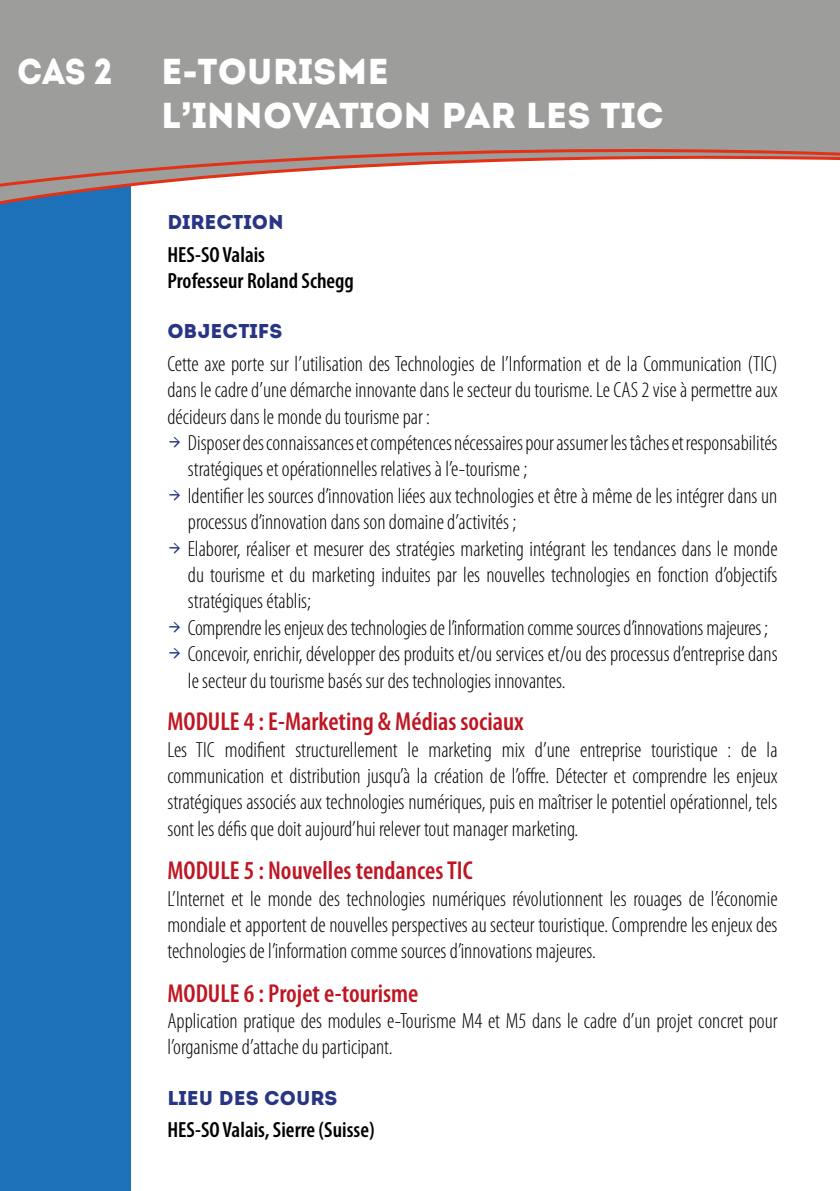
<style>
.page{position:relative;width:840px;height:1191px;background:#fff}
.page>*{position:absolute;margin:0;border:0;box-sizing:border-box;transform-origin:0 0}
.t1{font:36px/43.2px "Intro";color:#fff}
.t2{font:36px "Intro";color:#fff;scale:.9 1}
.t3{font:600 condensed 26px "Myriad Pro";color:#be1622}
.t4{font:300 condensed 22px/26.4px "Myriad Pro";color:#000;text-align:justify}
.t5{font:600 condensed 22px/26.4px "Myriad Pro";color:#000}
.t6{font:20px "Intro";color:#283583}
.s1{font-family:"Helvetica Neue";font-weight:900}
.s2{font-family:"Samba";font-weight:400;font-stretch:normal;font-size:30px;color:#283583}
</style>
<div class="page">
<div style="left:0;top:0;width:130px;height:1191px;background:#1d71b8"></div>
<svg style="left:0;top:0;width:839px;height:217px;background:#a6a7a8"></svg>
<svg style="left:0;top:127px;width:839px;height:69px"></svg>
<h1 class="t2" style="left:17px;top:50px;width:107px">CAS 2</h1>
<h1 class="t1" style="left:161px;top:50px;width:504px">e<span class="s1">-</span>TOURISME<br>L<span class="s1">’</span>INNOVATION PAR LES TIC</h1>
<p class="t6" style="left:167px;top:210px;width:118px">DIRECTION</p>
<p class="t5" style="left:167px;top:241px;width:188px">HES-SO Valais<br>Professeur Roland Schegg</p>
<p class="t6" style="left:167px;top:319px;width:116px">OBJECTIFS</p>
<p class="t4" style="left:167px;top:350px;width:611px">Cette axe porte sur l’utilisation des Technologies de l’Information et de la Communication (TIC)</p>
<p class="t4" style="left:167px;top:376px;width:611px">dans le cadre d’une démarche innovante dans le secteur du tourisme. Le CAS 2 vise à permettre aux</p>
<p class="t4" style="left:167px;top:403px;width:264px">décideurs dans le monde du tourisme par :</p>
<p class="t4" style="left:167px;top:429px;width:611px"><span class="s2">&gt;</span> Disposer des connaissances et compétences nécessaires pour assumer les tâches et responsabilités</p>
<p class="t4" style="left:188px;top:456px;width:340px">stratégiques et opérationnelles relatives à l’e-tourisme ;</p>
<p class="t4" style="left:167px;top:482px;width:611px"><span class="s2">&gt;</span> Identifier les sources d’innovation liées aux technologies et être à même de les intégrer dans un</p>
<p class="t4" style="left:188px;top:508px;width:329px">processus d’innovation dans son domaine d’activités ;</p>
<p class="t4" style="left:167px;top:535px;width:611px"><span class="s2">&gt;</span> Elaborer, réaliser et mesurer des stratégies marketing intégrant les tendances dans le monde</p>
<p class="t4" style="left:188px;top:561px;width:590px">du tourisme et du marketing induites par les nouvelles technologies en fonction d’objectifs</p>
<p class="t4" style="left:188px;top:588px;width:124px">stratégiques établis;</p>
<p class="t4" style="left:167px;top:614px;width:601px"><span class="s2">&gt;</span> Comprendre les enjeux des technologies de l’information comme sources d’innovations majeures ;</p>
<p class="t4" style="left:167px;top:640px;width:611px"><span class="s2">&gt;</span> Concevoir, enrichir, développer des produits et/ou services et/ou des processus d’entreprise dans</p>
<p class="t4" style="left:188px;top:667px;width:379px">le secteur du tourisme basés sur des technologies innovantes.</p>
<p class="t3" style="left:167px;top:705px;width:357px">MODULE 4 : E-Marketing &amp; Médias sociaux</p>
<p class="t4" style="left:167px;top:736px;width:611px">Les TIC modifient structurellement le marketing mix d’une entreprise touristique : de la communication et distribution jusqu’à la création de l’offre. Détecter et comprendre les enjeux stratégiques associés aux technologies numériques, puis en maîtriser le potentiel opérationnel, tels sont les défis que doit aujourd’hui relever tout manager marketing.</p>
<p class="t3" style="left:167px;top:854px;width:307px">MODULE 5 : Nouvelles tendances TIC</p>
<p class="t4" style="left:167px;top:885px;width:611px">L’Internet et le monde des technologies numériques révolutionnent les rouages de l’économie mondiale et apportent de nouvelles perspectives au secteur touristique. Comprendre les enjeux des technologies de l’information comme sources d’innovations majeures.</p>
<p class="t3" style="left:167px;top:977px;width:252px">MODULE 6 : Projet e-tourisme</p>
<p class="t4" style="left:167px;top:1007px;width:611px">Application pratique des modules e-Tourisme M4 et M5 dans le cadre d’un projet concret pour l’organisme d’attache du participant.</p>
<p class="t6" style="left:167px;top:1085px;width:171px">LIEU DES COURS</p>
<p class="t5" style="left:167px;top:1116px;width:208px">HES-SO Valais, Sierre (Suisse)</p>
</div>
